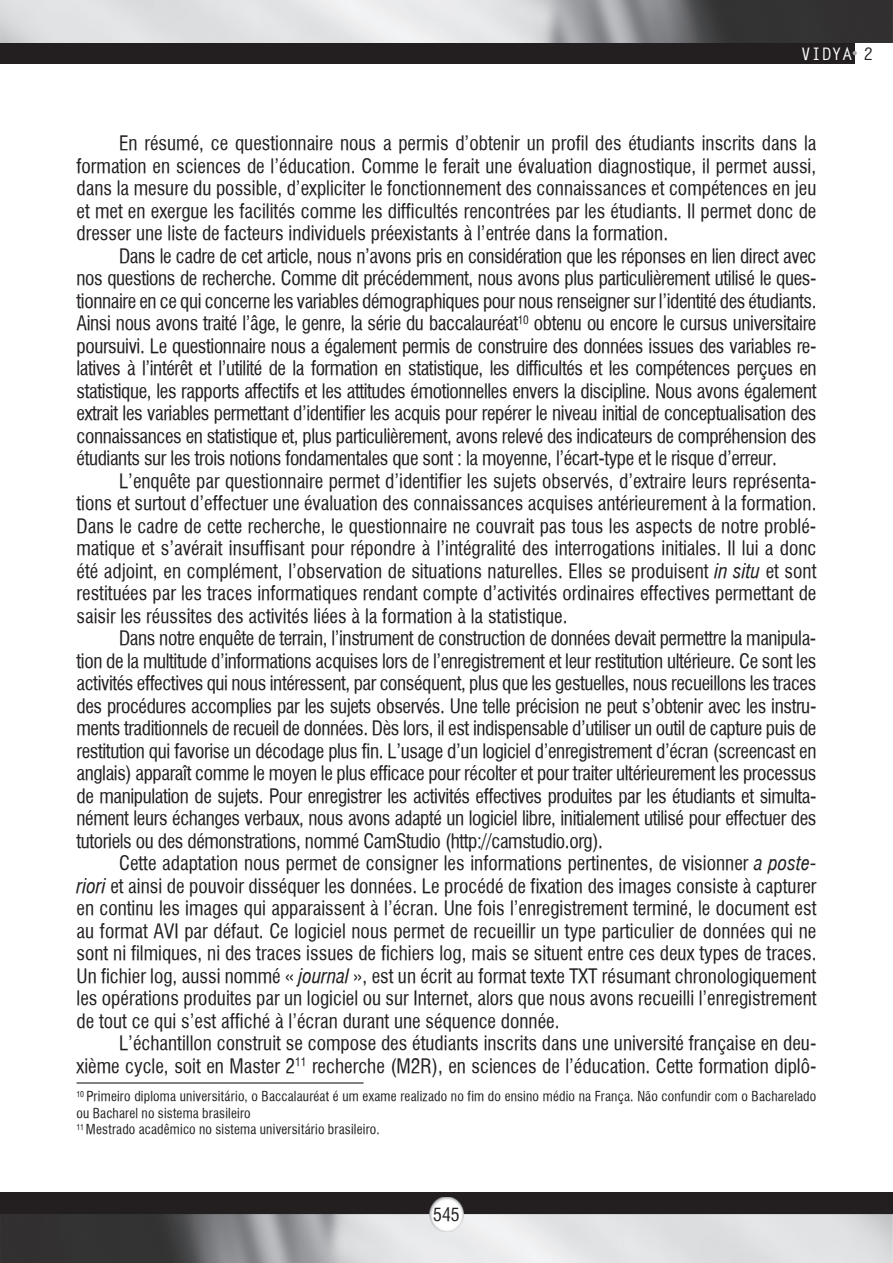
<style>
.page{position:relative;width:893px;height:1263px;background:#fff}
.page>*{position:absolute;margin:0;border:0;box-sizing:border-box;transform-origin:0 0}
.t1{font:19.5px/22.5px "Halvett Condensed";color:#231f20;text-align:justify}
.t2{font:18px "Halvett Condensed";color:#231f20}
.t3{font:700 17.25px "Letter Gothic Std";color:#fff}
.t4{font:13.5px/16.5px "Halvett Condensed";letter-spacing:.015em;color:#231f20}
.s1{color:#231f20}
.s2{font-family:"Halvett";font-style:italic;font-stretch:condensed}
</style>
<div class="page">
<div style="left:0;top:0;width:855px;height:64px;background:#231f20"></div>
<img style="left:0;top:0;width:893px;height:43px">
<svg style="left:853px;top:51px;width:4px;height:4px"></svg>
<div style="left:0;top:1193px;width:893px;height:70px;background:#231f20"></div>
<img style="left:0;top:1214px;width:893px;height:49px">
<img style="left:429px;top:1197px;width:34px;height:34px">
<hr style="left:77px;top:1082px;width:287px;height:1px;background:#231f20">
<p class="t3" style="left:801px;top:43px;width:74px">VIDYA <span class="s1">2</span></p>
<p class="t1" style="left:77px;top:132px;width:741px;text-indent:43px">En résumé, ce questionnaire nous a permis d’obtenir un profil des étudiants inscrits dans la formation en sciences de l’éducation. Comme le ferait une évaluation diagnostique, il permet aussi, dans la mesure du possible, d’expliciter le fonctionnement des connaissances et compétences en jeu et met en exergue les facilités comme les difficultés rencontrées par les étudiants. Il permet donc de dresser une liste de facteurs individuels préexistants à l’entrée dans la formation.</p>
<p class="t1" style="left:77px;top:244px;width:741px;text-indent:43px">Dans le cadre de cet article, nous n’avons pris en considération que les réponses en lien direct avec nos questions de recherche. Comme dit précédemment, nous avons plus particulièrement utilisé le ques&shy;tionnaire en ce qui concerne les variables démographiques pour nous renseigner sur l’identité des étudiants.<br>Ainsi nous avons traité l’âge, le genre, la série du baccalauréat<sup>10</sup> obtenu ou encore le cursus universitaire poursuivi. Le questionnaire nous a également permis de construire des données issues des variables re&shy;latives à l’intérêt et l’utilité de la formation en statistique, les difficultés et les compétences perçues en statistique, les rapports affectifs et les attitudes émotionnelles envers la discipline. Nous avons également extrait les variables permettant d’identifier les acquis pour repérer le niveau initial de conceptualisation des connaissances en statistique et, plus particulièrement, avons relevé des indicateurs de compréhension des étudiants sur les trois notions fondamentales que sont : la moyenne, l’écart-type et le risque d’erreur.</p>
<p class="t1" style="left:77px;top:469px;width:741px;text-indent:43px">L’enquête par questionnaire permet d’identifier les sujets observés, d’extraire leurs représenta&shy;tions et surtout d’effectuer une évaluation des connaissances acquises antérieurement à la formation.<br>Dans le cadre de cette recherche, le questionnaire ne couvrait pas tous les aspects de notre problé&shy;matique et s’avérait insuffisant pour répondre à l’intégralité des interrogations initiales. Il lui a donc été adjoint, en complément, l’observation de situations naturelles. Elles se produisent <span class="s2">in situ</span> et sont restituées par les traces informatiques rendant compte d’activités ordinaires effectives permettant de saisir les réussites des activités liées à la formation à la statistique.</p>
<p class="t1" style="left:77px;top:627px;width:741px;text-indent:43px">Dans notre enquête de terrain, l’instrument de construction de données devait permettre la manipula&shy;tion de la multitude d’informations acquises lors de l’enregistrement et leur restitution ultérieure. Ce sont les activités effectives qui nous intéressent, par conséquent, plus que les gestuelles, nous recueillons les traces des procédures accomplies par les sujets observés. Une telle précision ne peut s’obtenir avec les instru&shy;ments traditionnels de recueil de données. Dès lors, il est indispensable d’utiliser un outil de capture puis de restitution qui favorise un décodage plus fin. L’usage d’un logiciel d’enregistrement d’écran (screencast en anglais) apparaît comme le moyen le plus efficace pour récolter et pour traiter ultérieurement les processus de manipulation de sujets. Pour enregistrer les activités effectives produites par les étudiants et simulta&shy;nément leurs échanges verbaux, nous avons adapté un logiciel libre, initialement utilisé pour effectuer des tutoriels ou des démonstrations, nommé CamStudio (http://camstudio.org).</p>
<p class="t1" style="left:77px;top:852px;width:741px;text-indent:43px">Cette adaptation nous permet de consigner les informations pertinentes, de visionner <span class="s2">a poste&shy;riori</span> et ainsi de pouvoir disséquer les données. Le procédé de fixation des images consiste à capturer en continu les images qui apparaissent à l’écran. Une fois l’enregistrement terminé, le document est au format AVI par défaut. Ce logiciel nous permet de recueillir un type particulier de données qui ne sont ni filmiques, ni des traces issues de fichiers log, mais se situent entre ces deux types de traces.<br>Un fichier log, aussi nommé « <span class="s2">journal</span> », est un écrit au format texte TXT résumant chronologiquement les opérations produites par un logiciel ou sur Internet, alors que nous avons recueilli l’enregistrement de tout ce qui s’est affiché à l’écran durant une séquence donnée.</p>
<p class="t1" style="left:77px;top:1032px;width:741px;text-align:right">L’échantillon construit se compose des étudiants inscrits dans une université française en deu&shy;xième cycle, soit en Master 2<sup>11</sup> recherche (M2R), en sciences de l’éducation. Cette formation diplô-</p>
<p class="t4" style="left:77px;top:1088px;width:741px"><sup>10</sup> Primeiro diploma universitário, o Baccalauréat é um exame realizado no fim do ensino médio na França. Não confundir com o Bacharelado ou Bacharel no sistema brasileiro<br><sup>11</sup> Mestrado acadêmico no sistema universitário brasileiro.</p>
<p class="t2" style="left:433px;top:1204px;width:28px">545</p>
</div>
